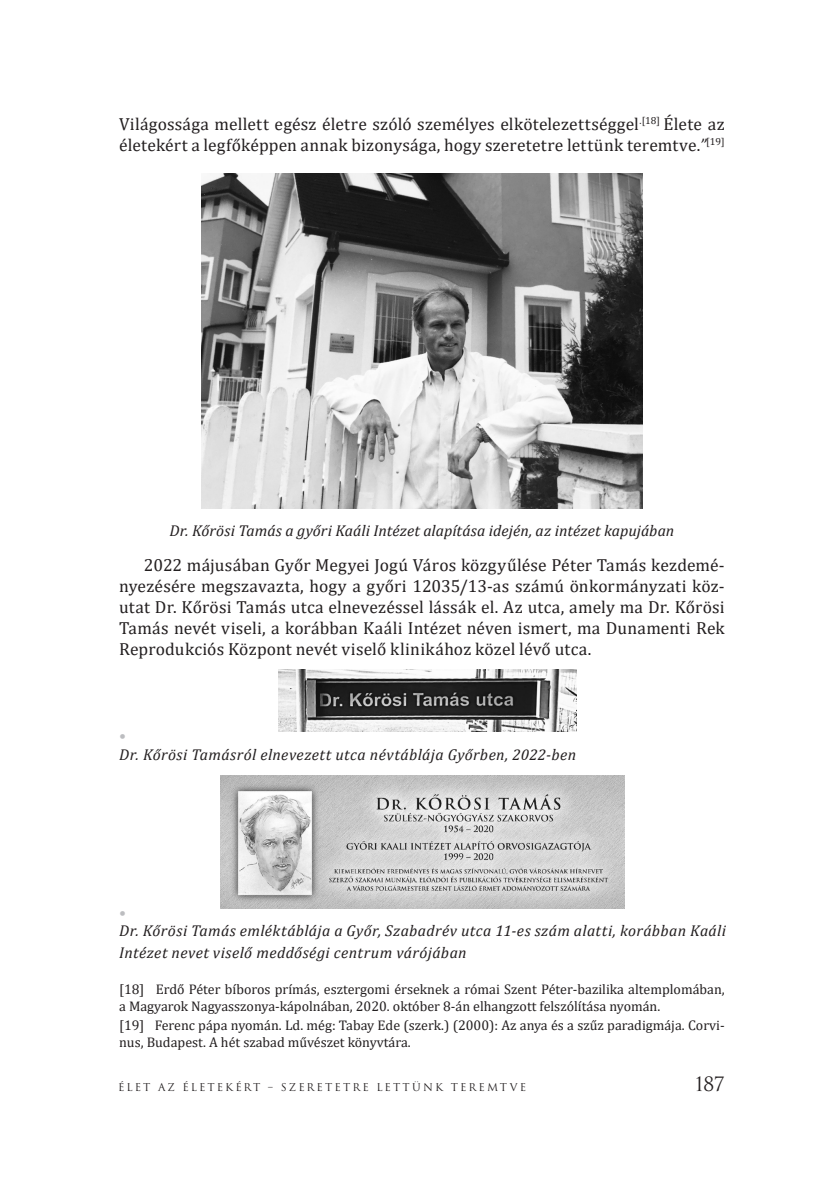
<style>
.page{position:relative;width:834px;height:1181px;background:#fff}
.page>*{position:absolute;margin:0;border:0;box-sizing:border-box;transform-origin:0 0}
.t1{font:19.25px "Trajan Pro 3";color:#231f20}
.kenyer_2{font:17.5px/21px "Cambria";letter-spacing:.01em;color:#231f20}
.irodalomjegyzek{font:italic 15.75px/21.9px "Cambria";letter-spacing:.02em;color:#231f20}
.irodalomjegyzek-2{font:italic 15.75px "Cambria";color:#231f20}
.t2{font:15.75px "Cambria";color:#bcbdc0}
.labjegyzet{font:14px/16.8px "Cambria";color:#231f20}
.t3{font:10.5px "Trajan Pro 3";letter-spacing:.2em;color:#231f20}
.s1{font-style:italic}
</style>
<div class="page">
<img style="left:202px;top:174px;width:440px;height:334px">
<img style="left:278px;top:669px;width:298px;height:62px">
<img style="left:221px;top:775px;width:403px;height:133px">
<p class="kenyer_2" style="left:119px;top:114px;width:607px">Világossága mellett egész életre szóló személyes elkötelezettséggel<sup>.[18]</sup> Élete az életekért a legfőképpen annak bizonysága, hogy szeretetre lettünk teremtve.<span class="s1">”</span><sup>[19]</sup></p>
<p class="irodalomjegyzek-2" style="left:169px;top:520px;width:506px">Dr. Kőrösi Tamás a győri Kaáli Intézet alapítása idején, az intézet kapujában</p>
<p class="kenyer_2" style="left:119px;top:555px;width:607px;text-align:justify;text-indent:25px">2022 májusában Győr Megyei Jogú Város közgyűlése Péter Tamás kezdemé&shy;nyezésére megszavazta, hogy a győri 12035/13-as számú önkormányzati köz&shy;utat Dr. Kőrösi Tamás utca elnevezéssel lássák el. Az utca, amely ma Dr. Kőrösi Tamás nevét viseli, a korábban Kaáli Intézet néven ismert, ma Dunamenti Rek Reprodukciós Központ nevét viselő klinikához közel lévő utca.</p>
<p class="t2" style="left:119px;top:726px;width:8px">•</p>
<p class="irodalomjegyzek" style="left:119px;top:742px;width:458px">Dr. Kőrösi Tamásról elnevezett utca névtáblája Győrben, 2022-ben</p>
<p class="t2" style="left:119px;top:903px;width:8px">•</p>
<p class="irodalomjegyzek" style="left:119px;top:919px;width:608px">Dr. Kőrösi Tamás emléktáblája a Győr, Szabadrév utca 11-es szám alatti, korábban Kaáli<br>Intézet nevet viselő meddőségi centrum várójában</p>
<p class="labjegyzet" style="left:119px;top:981px;width:607px">[18] Erdő Péter bíboros prímás, esztergomi érseknek a római Szent Péter-bazilika altemplomában, a Magyarok Nagyasszonya-kápolnában, 2020. október 8-án elhangzott felszólítása nyomán.</p>
<p class="labjegyzet" style="left:119px;top:1017px;width:607px">[19] Ferenc pápa nyomán. Ld. még: Tabay Ede (szerk.) (2000): Az anya és a szűz paradigmája. Corvi&shy;nus, Budapest. A hét szabad művészet könyvtára.</p>
<p class="t3" style="left:118px;top:1080px;width:409px">ÉLET AZ ÉLETEKÉRT – SZERETETRE LETTÜNK TEREMTVE</p>
<p class="t1" style="left:695px;top:1071px;width:31px">187</p>
</div>
